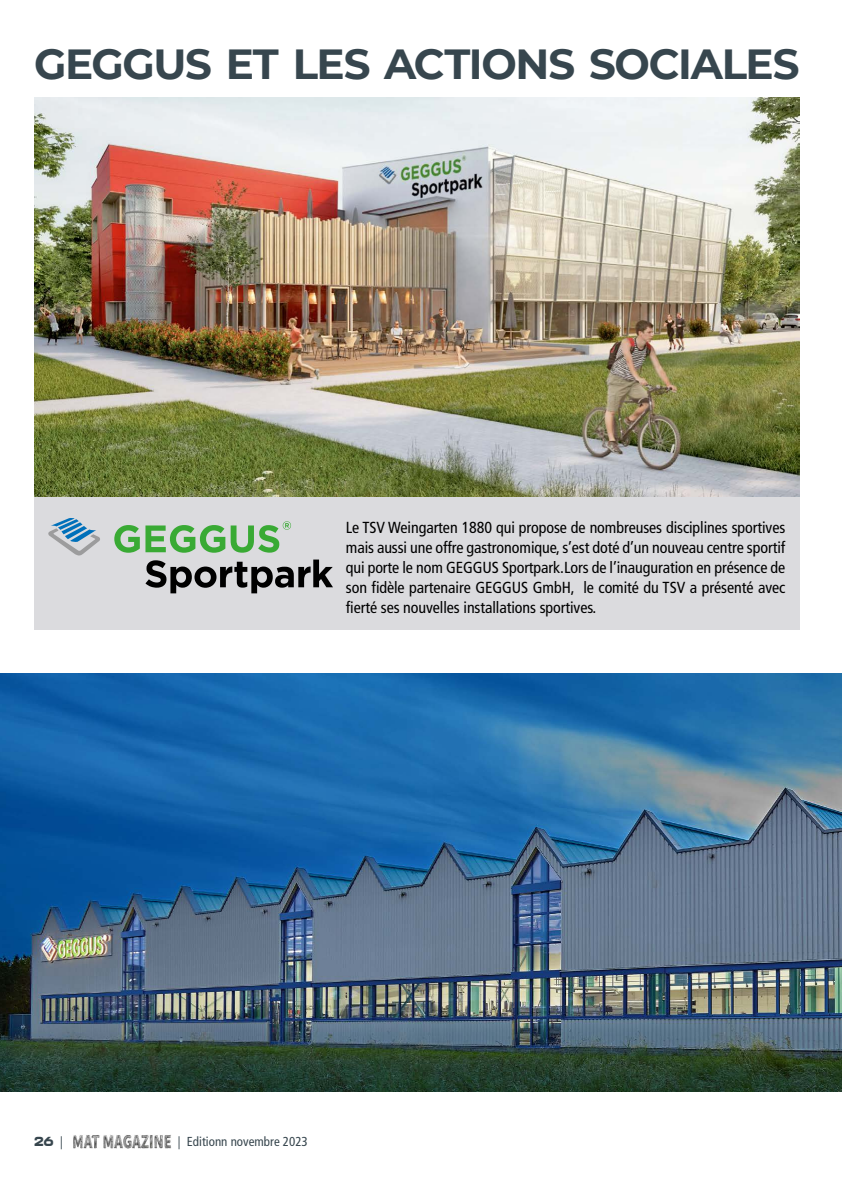
<style>
.page{position:relative;width:842px;height:1191px;background:#fff}
.page>*{position:absolute;margin:0;border:0;box-sizing:border-box;transform-origin:0 0}
.t1{font:700 42px "Montserrat";letter-spacing:-.03em;color:#37464e}
.t2{font:condensed 16px/20px "Frutiger LT Std";letter-spacing:-.005em;color:#000;text-align:justify}
.t3{font:condensed 13px "Frutiger LT Std";color:#37464e}
.t4{font:800 13px "Kallisto";color:#37464e}
.s1{font-family:"Minion Pro";font-weight:400}
.s2{font-family:"Minion Pro";font-stretch:normal}
</style>
<div class="page">
<img style="left:73px;top:1135px;width:98px;height:13px">
<div style="left:34px;top:129px;width:765px;height:501px;background:#dbdbde"></div>
<img style="left:34px;top:98px;width:765px;height:398px">
<svg style="left:114px;top:525px;width:111px;height:28px"></svg>
<svg style="left:231px;top:521px;width:60px;height:31px"></svg>
<svg style="left:48px;top:518px;width:52px;height:37px"></svg>
<svg style="left:145px;top:559px;width:188px;height:34px"></svg>
<img style="left:0;top:673px;width:842px;height:418px">
<h1 class="t1" style="left:34px;top:34px;width:767px">GEGGUS ET LES ACTIONS SOCIALES</h1>
<p class="t2" style="left:346px;top:517px;width:441px">Le TSV Weingarten 1880 qui propose de nombreuses disciplines sportives mais aussi une offre gastronomique, s’est doté d’un nouveau centre sportif qui porte le nom GEGGUS Sportpark.Lors de l’inauguration en présence de son fidèle partenaire GEGGUS GmbH, le comité du TSV a présenté avec fierté ses nouvelles installations sportives.</p>
<p class="t4" style="left:34px;top:1133px;width:31px">26 <span class="s1">|</span></p>
<p class="t3" style="left:178px;top:1134px;width:132px"><span class="s2">|</span> Editionn novembre 2023</p>
</div>
